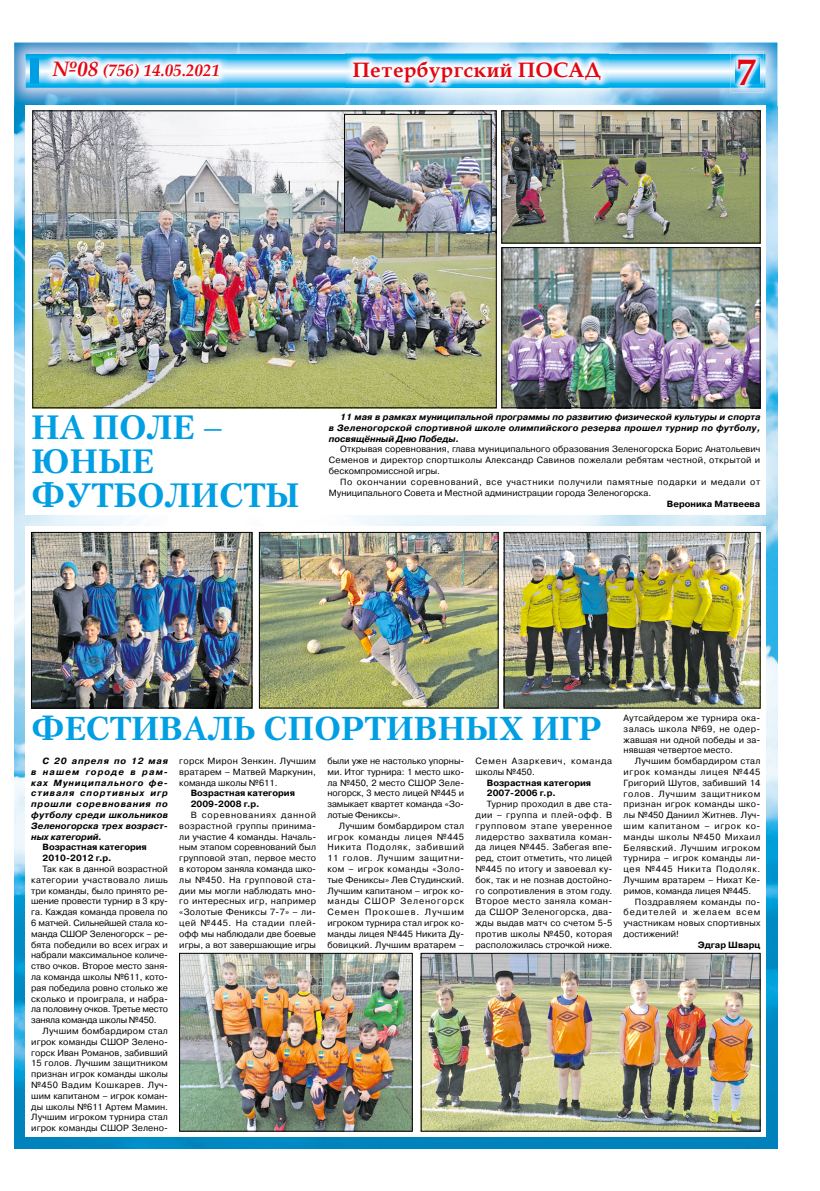
<style>
.page{position:relative;width:820px;height:1191px;background:#fff}
.page>*{position:absolute;margin:0;border:0;box-sizing:border-box;transform-origin:0 0}
.t1{font:700 37px "Palladium";color:#e30613}
.t2{font:700 33.6px/33.6px "Petersburg C";color:#009fe3}
.t3{font:700 33px "Petersburg C";color:#009fe3}
.t4{font:700 20px "Palladium";color:#e30613}
.t5{font:italic 700 16px "Palladium";color:#e30613}
.t6{font:9px/10.8px "Pragmatica C";letter-spacing:.01em;color:#000;text-align:justify}
.t7{font:italic 700 9px/10.8px "Pragmatica C";letter-spacing:.015em;color:#000;text-align:justify}
.t8{font:9px/10.8px "Pragmatica C";letter-spacing:.06em;color:#000}
.t9{font:700 9px/10.8px "Pragmatica C";color:#000}
.t10{font:9px/10.8px "Pragmatica C";letter-spacing:.08em;color:#000}
.s1{font-size:20px}
</style>
<div class="page">
<img style="left:14px;top:106px;width:763px;height:1042px">
<img style="left:14px;top:42px;width:764px;height:64px">
<svg style="left:26px;top:54px;width:739px;height:34px;background:#70cdf3"></svg>
<div style="left:31px;top:58px;width:8px;height:26px;background:#009fe3"></div>
<img style="left:345px;top:53px;width:263px;height:37px">
<img style="left:345px;top:54px;width:263px;height:34px">
<img style="left:45px;top:54px;width:181px;height:32px">
<img style="left:730px;top:51px;width:33px;height:42px">
<img style="left:730px;top:54px;width:33px;height:34px">
<img style="left:734px;top:58px;width:25px;height:26px">
<div style="left:26px;top:105px;width:739px;height:409px;background:#fff"></div>
<div style="left:26px;top:526px;width:739px;height:611px;background:#fff"></div>
<img style="left:181px;top:955px;width:229px;height:174px">
<div style="left:179px;top:953px;width:233px;height:178px;border:1px solid #000"></div>
<img style="left:33px;top:534px;width:217px;height:172px">
<div style="left:31px;top:532px;width:221px;height:176px;border:1px solid #000"></div>
<img style="left:505px;top:534px;width:253px;height:172px">
<div style="left:503px;top:532px;width:257px;height:176px;border:1px solid #000"></div>
<img style="left:34px;top:113px;width:460px;height:293px">
<div style="left:32px;top:111px;width:464px;height:297px;border:1px solid #000"></div>
<img style="left:503px;top:249px;width:255px;height:157px">
<div style="left:501px;top:247px;width:259px;height:161px;border:1px solid #000"></div>
<img style="left:346px;top:116px;width:143px;height:114px">
<div style="left:344px;top:114px;width:147px;height:118px;border:1px solid #000"></div>
<img style="left:503px;top:113px;width:255px;height:128px">
<img style="left:423px;top:955px;width:335px;height:174px">
<div style="left:421px;top:953px;width:339px;height:178px;border:1px solid #000"></div>
<img style="left:261px;top:534px;width:235px;height:172px">
<div style="left:259px;top:532px;width:239px;height:176px;border:1px solid #000"></div>
<h3 class="t5" style="left:53px;top:61px;width:169px"><span class="s1">№08</span> (756) 14.05.2021</h3>
<h3 class="t4" style="left:352px;top:57px;width:250px">Петербургский ПОСАД</h3>
<h1 class="t1" style="left:736px;top:48px;width:21px">7</h1>
<h2 class="t2" style="left:31px;top:411px;width:269px">НА ПОЛЕ –<br>ЮНЫЕ<br>ФУТБОЛИСТЫ</h2>
<p class="t7" style="left:329px;top:411px;width:433px;text-indent:11px">11 мая в рамках муниципальной программы по развитию физической культуры и спорта в Зеленогорской спортивной школе олимпийского резерва прошел турнир по футболу, посвящённый Дню Победы.</p>
<p class="t6" style="left:329px;top:444px;width:433px;text-indent:11px">Открывая соревнования, глава муниципального образования Зеленогорска Борис Анатольевич Семенов и директор спортшколы Александр Савинов пожелали ребятам честной, открытой и бескомпромиссной игры.</p>
<p class="t8" style="left:329px;top:476px;width:432px;text-indent:11px">По окончании соревнований, все участники получили памятные подарки и медали от<br>Муниципального Совета и Местной администрации города Зеленогорска.</p>
<p class="t9" style="left:666px;top:498px;width:95px">Вероника Матвеева</p>
<h3 class="t3" style="left:31px;top:709px;width:571px">ФЕСТИВАЛЬ СПОРТИВНЫХ ИГР</h3>
<p class="t7" style="left:31px;top:755px;width:138px;text-indent:11px">С 20 апреля по 12 мая в нашем городе в рам&shy;ках Муниципального фе&shy;стиваля спортивных игр прошли соревнования по футболу среди школьников Зеленогорска трех возраст&shy;ных категорий.</p>
<p class="t9" style="left:43px;top:842px;width:106px">Возрастная категория<br>2010-2012 г.р.</p>
<p class="t6" style="left:31px;top:863px;width:138px;text-indent:11px">Так как в данной возрастной категории участвовало лишь три команды, было принято ре&shy;шение провести турнир в 3 кру&shy;га. Каждая команда провела по 6 матчей. Сильнейшей стала ко&shy;манда СШОР Зеленогорск – ре&shy;бята победили во всех играх и набрали максимальное количе&shy;ство очков. Второе место заня&shy;ла команда школы №611, кото&shy;рая победила ровно столько же сколько и проиграла, и набра&shy;ла половину очков. Третье место заняла команда школы №450.</p>
<p class="t6" style="left:31px;top:1025px;width:138px;text-indent:11px">Лучшим бомбардиром стал игрок команды СШОР Зелено&shy;горск Иван Романов, забивший 15 голов. Лучшим защитником признан игрок команды школы №450 Вадим Кошкарев. Луч&shy;шим капитаном – игрок коман&shy;ды школы №611 Артем Мамин.<br>Лучшим игроком турнира стал игрок команды СШОР Зелено-</p>
<p class="t6" style="left:179px;top:755px;width:138px">горск Мирон Зенкин. Лучшим вратарем – Матвей Маркунин, команда школы №611.</p>
<p class="t9" style="left:190px;top:788px;width:106px">Возрастная категория<br>2009-2008 г.р.</p>
<p class="t6" style="left:179px;top:809px;width:138px;text-indent:11px">В соревнованиях данной возрастной группы принима&shy;ли участие 4 команды. Началь&shy;ным этапом соревнований был групповой этап, первое место в котором заняла команда шко&shy;лы №450. На групповой ста&shy;дии мы могли наблюдать мно&shy;го интересных игр, например «Золотые Фениксы 7-7» – ли&shy;цей №445. На стадии плей&shy;офф мы наблюдали две боевые игры, а вот завершающие игры</p>
<p class="t6" style="left:327px;top:755px;width:138px">были уже не настолько упорны&shy;ми. Итог турнира: 1 место шко&shy;ла №450, 2 место СШОР Зеле&shy;ногорск, 3 место лицей №445 и замыкает квартет команда «Зо&shy;лотые Фениксы».</p>
<p class="t6" style="left:327px;top:820px;width:138px;text-indent:11px">Лучшим бомбардиром стал игрок команды лицея №445<br>Никита Подоляк, забивший 11 голов. Лучшим защитни&shy;ком – игрок команды «Золо&shy;тые Фениксы» Лев Студинский.<br>Лучшим капитаном – игрок ко&shy;манды СШОР Зеленогорск Семен Прокошев. Лучшим игроком турнира стал игрок ко&shy;манды лицея №445 Никита Ду&shy;бовицкий. Лучшим вратарем –</p>
<p class="t10" style="left:475px;top:755px;width:138px">Семен Азаркевич, команда школы №450.</p>
<p class="t9" style="left:486px;top:777px;width:106px">Возрастная категория<br>2007-2006 г.р.</p>
<p class="t6" style="left:475px;top:798px;width:138px;text-indent:11px">Турнир проходил в две ста&shy;дии – группа и плей-офф. В групповом этапе уверенное лидерство захватила коман&shy;да лицея №445. Забегая впе&shy;ред, стоит отметить, что лицей №445 по итогу и завоевал ку&shy;бок, так и не познав достойно&shy;го сопротивления в этом году.<br>Второе место заняла коман&shy;да СШОР Зеленогорска, два&shy;жды выдав матч со счетом 5-5 против школы №450, которая расположилась строчкой ниже.</p>
<p class="t6" style="left:623px;top:712px;width:138px">Аутсайдером же турнира ока&shy;залась школа №69, не одер&shy;жавшая ни одной победы и за&shy;нявшая четвертое место.</p>
<p class="t6" style="left:623px;top:755px;width:138px;text-indent:11px">Лучшим бомбардиром стал игрок команды лицея №445<br>Григорий Шутов, забивший 14 голов. Лучшим защитником признан игрок команды шко&shy;лы №450 Даниил Житнев. Луч&shy;шим капитаном – игрок ко&shy;манды школы №450 Михаил Белявский. Лучшим игроком турнира – игрок команды ли&shy;цея №445 Никита Подоляк.<br>Лучшим вратарем – Нихат Ке&shy;римов, команда лицея №445.</p>
<p class="t6" style="left:623px;top:896px;width:138px;text-indent:11px">Поздравляем команды по&shy;бедителей и желаем всем участникам новых спортивных достижений!</p>
<p class="t9" style="left:697px;top:939px;width:64px">Эдгар Шварц</p>
</div>
